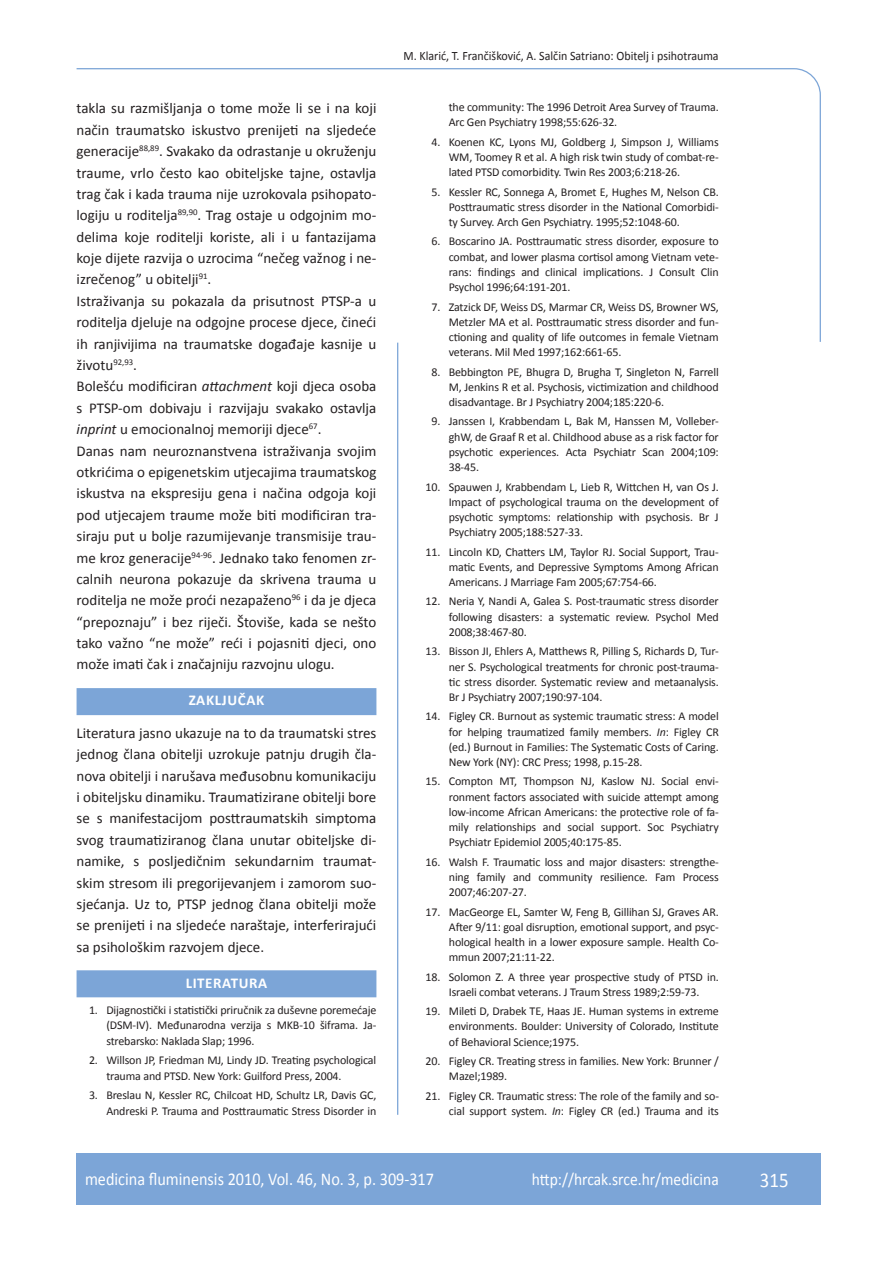
<style>
.page{position:relative;width:889px;height:1268px;background:#fff}
.page>*{position:absolute;margin:0;border:0;box-sizing:border-box;transform-origin:0 0}
.t1{font:21px "Calibri";color:#fff;scale:.9 1}
.t2{font:18px "Calibri";color:#fff;scale:.9 1}
.t3{font:17.25px "Calibri";color:#fff;scale:.9 1}
.t4{font:15px/21.3px "Calibri";color:#231f20}
.t5{font:700 15px "Calibri";letter-spacing:.04em;color:#fff}
.t6{font:12.75px "Calibri";color:#231f20;scale:.94 1}
.t7{font:12px/15.1px "Calibri";letter-spacing:-.01em;color:#231f20;text-align:justify}
.s1{font-style:italic}
</style>
<div class="page">
<svg style="left:76px;top:68px;width:745px;height:275px"></svg>
<hr style="left:397px;top:342px;width:1px;height:772px;background:#7ca5d7">
<div style="left:77px;top:1152px;width:744px;height:51px;background:#7ca5d7"></div>
<div style="left:77px;top:688px;width:299px;height:27px;background:#7ca5d7"></div>
<div style="left:77px;top:970px;width:299px;height:27px;background:#7ca5d7"></div>
<p class="t4" style="left:77px;top:97px;width:301px">takla su razmišljanja o tome može li se i na koji način traumatsko iskustvo prenijeti na sljedeće generacije<sup>88,89</sup>. Svakako da odrastanje u okruženju traume, vrlo često kao obiteljske tajne, ostavlja trag čak i kada trauma nije uzrokovala psihopato&shy;logiju u roditelja<sup>89,90</sup>. Trag ostaje u odgojnim mo&shy;delima koje roditelji koriste, ali i u fantazijama koje dijete razvija o uzrocima “nečeg važnog i ne&shy;izrečenog” u obitelji<sup>91</sup>.<br>Istraživanja su pokazala da prisutnost PTSP-a u roditelja djeluje na odgojne procese djece, čineći ih ranjivijima na traumatske događaje kasnije u životu<sup>92,93</sup>.<br>Bolešću modificiran <span class="s1">attachment</span> koji djeca osoba s PTSP-om dobivaju i razvijaju svakako ostavlja <span class="s1">inprint</span> u emocionalnoj memoriji djece<sup>67</sup>.<br>Danas nam neuroznanstvena istraživanja svojim otkrićima o epigenetskim utjecajima traumatskog iskustva na ekspresiju gena i načina odgoja koji pod utjecajem traume može biti modificiran tra&shy;siraju put u bolje razumijevanje transmisije trau&shy;me kroz generacije<sup>94-96</sup>. Jednako tako fenomen zr&shy;calnih neurona pokazuje da skrivena trauma u roditelja ne može proći nezapaženo<sup>96</sup> i da je djeca “prepoznaju” i bez riječi. Štoviše, kada se nešto tako važno “ne može” reći i pojasniti djeci, ono može imati čak i značajniju razvojnu ulogu.</p>
<p class="t5" style="left:189px;top:691px;width:35px">ZAKLJUČ</p>
<p class="t5" style="left:246px;top:691px;width:19px">AK</p>
<p class="t4" style="left:77px;top:721px;width:301px;text-align:justify">Literatura jasno ukazuje na to da traumatski stres jednog člana obitelji uzrokuje patnju drugih čla&shy;nova obitelji i narušava međusobnu komunikaciju i obiteljsku dinamiku. Traumatizirane obitelji bore se s manifestacijom posttraumatskih simptoma svog traumatiziranog člana unutar obiteljske di&shy;namike, s posljedičnim sekundarnim traumat&shy;skim stresom ili pregorijevanjem i zamorom suo&shy;sjećanja. Uz to, PTSP jednog člana obitelji može se prenijeti i na sljedeće naraštaje, interferirajući sa psihološkim razvojem djece.</p>
<p class="t5" style="left:186px;top:973px;width:8px">LITER</p>
<p class="t5" style="left:222px;top:973px;width:47px">ATUR A</p>
<p class="t7" style="left:106px;top:1001px;width:271px;text-indent:-17px">1. Dijagnostički i statistički priručnik za duševne poremećaje (DSM-IV). Međunarodna verzija s MKB-10 šiframa. Ja&shy;strebarsko: Naklada Slap; 1996.</p>
<p class="t7" style="left:106px;top:1051px;width:271px;text-indent:-17px">2. Willson JP, Friedman MJ, Lindy JD. Treating psychological trauma and PTSD. New York: Guilford Press, 2004.</p>
<p class="t7" style="left:89px;top:1086px;width:289px;text-align:right">3. Breslau N, Kessler RC, Chilcoat HD, Schultz LR, Davis GC,<br>Andreski P. Trauma and Posttraumatic Stress Disorder in</p>
<p class="t6" style="left:403px;top:47px;width:337px">M. Klarić, T. Frančišković, A. Salčin Satriano: Obitelj i psihotrauma</p>
<p class="t7" style="left:449px;top:99px;width:271px">the community: The 1996 Detroit Area Survey of Trauma.<br>Arc Gen Psychiatry 1998;55:626-32.</p>
<p class="t7" style="left:449px;top:134px;width:271px;text-indent:-17px">4. Koenen KC, Lyons MJ, Goldberg J, Simpson J, Williams WM, Toomey R et al. A high risk twin study of combat-re&shy;lated PTSD comorbidity. Twin Res 2003;6:218-26.</p>
<p class="t7" style="left:449px;top:183px;width:271px;text-indent:-17px">5. Kessler RC, Sonnega A, Bromet E, Hughes M, Nelson CB.<br>Posttraumatic stress disorder in the National Comorbidi&shy;ty Survey. Arch Gen Psychiatry. 1995;52:1048-60.</p>
<p class="t7" style="left:449px;top:233px;width:271px;text-indent:-17px">6. Boscarino JA. Posttraumatic stress disorder, exposure to combat, and lower plasma cortisol among Vietnam vete&shy;rans: findings and clinical implications. J Consult Clin Psychol 1996;64:191-201.</p>
<p class="t7" style="left:449px;top:298px;width:271px;text-indent:-17px">7. Zatzick DF, Weiss DS, Marmar CR, Weiss DS, Browner WS, Metzler MA et al. Posttraumatic stress disorder and fun&shy;ctioning and quality of life outcomes in female Vietnam veterans. Mil Med 1997;162:661-65.</p>
<p class="t7" style="left:449px;top:363px;width:271px;text-indent:-17px">8. Bebbington PE, Bhugra D, Brugha T, Singleton N, Farrell M, Jenkins R et al. Psychosis, victimization and childhood disadvantage. Br J Psychiatry 2004;185:220-6.</p>
<p class="t7" style="left:449px;top:413px;width:272px;text-indent:-17px">9. Janssen I, Krabbendam L, Bak M, Hanssen M, Volleber&shy;ghW, de Graaf R et al. Childhood abuse as a risk factor for psychotic experiences. Acta Psychiatr Scan 2004;109:<br>38-45.</p>
<p class="t7" style="left:449px;top:478px;width:271px;text-indent:-23px">10. Spauwen J, Krabbendam L, Lieb R, Wittchen H, van Os J.<br>Impact of psychological trauma on the development of psychotic symptoms: relationship with psychosis. Br J Psychiatry 2005;188:527-33.</p>
<p class="t7" style="left:449px;top:543px;width:271px;text-indent:-23px">11. Lincoln KD, Chatters LM, Taylor RJ. Social Support, Trau&shy;matic Events, and Depressive Symptoms Among African Americans. J Marriage Fam 2005;67:754-66.</p>
<p class="t7" style="left:449px;top:593px;width:271px;text-indent:-23px">12. Neria Y, Nandi A, Galea S. Post-traumatic stress disorder following disasters: a systematic review. Psychol Med 2008;38:467-80.</p>
<p class="t7" style="left:449px;top:643px;width:271px;text-indent:-23px">13. Bisson JI, Ehlers A, Matthews R, Pilling S, Richards D, Tur&shy;ner S. Psychological treatments for chronic post-trauma&shy;tic stress disorder. Systematic review and metaanalysis.<br>Br J Psychiatry 2007;190:97-104.</p>
<p class="t7" style="left:449px;top:708px;width:271px;text-indent:-23px">14. Figley CR. Burnout as systemic traumatic stress: A model for helping traumatized family members. <span class="s1">In</span>: Figley CR (ed.) Burnout in Families: The Systematic Costs of Caring.<br>New York (NY): CRC Press; 1998, p.15-28.</p>
<p class="t7" style="left:449px;top:773px;width:271px;text-indent:-23px">15. Compton MT, Thompson NJ, Kaslow NJ. Social envi&shy;ronment factors associated with suicide attempt among low-income African Americans: the protective role of fa&shy;mily relationships and social support. Soc Psychiatry Psychiatr Epidemiol 2005;40:175-85.</p>
<p class="t7" style="left:449px;top:853px;width:271px;text-indent:-23px">16. Walsh F. Traumatic loss and major disasters: strengthe&shy;ning family and community resilience. Fam Process 2007;46:207-27.</p>
<p class="t7" style="left:449px;top:903px;width:271px;text-indent:-23px">17. MacGeorge EL, Samter W, Feng B, Gillihan SJ, Graves AR.<br>After 9/11: goal disruption, emotional support, and psyc&shy;hological health in a lower exposure sample. Health Co&shy;mmun 2007;21:11-22.</p>
<p class="t7" style="left:425px;top:968px;width:295px;text-align:center">18. Solomon Z. A three year prospective study of PTSD in.<br>Israeli combat veterans. J Traum Stress 1989;2:59-73.</p>
<p class="t7" style="left:449px;top:1002px;width:271px;text-indent:-23px">19. Mileti D, Drabek TE, Haas JE. Human systems in extreme environments. Boulder: University of Colorado, Institute of Behavioral Science;1975.</p>
<p class="t7" style="left:449px;top:1052px;width:271px;text-indent:-23px">20. Figley CR. Treating stress in families. New York: Brunner /<br>Mazel;1989.</p>
<p class="t7" style="left:425px;top:1087px;width:295px;text-align:right">21. Figley CR. Traumatic stress: The role of the family and so&shy;cial support system. <span class="s1">In</span>: Figley CR (ed.) Trauma and its</p>
<h2 class="t2" style="left:85px;top:1167px;width:389px">medicina fluminensis 2010, Vol. 46, No. 3, p. 309-317</h2>
<h3 class="t3" style="left:532px;top:1168px;width:209px">http://hrcak.srce.hr/medicina</h3>
<h1 class="t1" style="left:760px;top:1166px;width:33px">315</h1>
</div>
